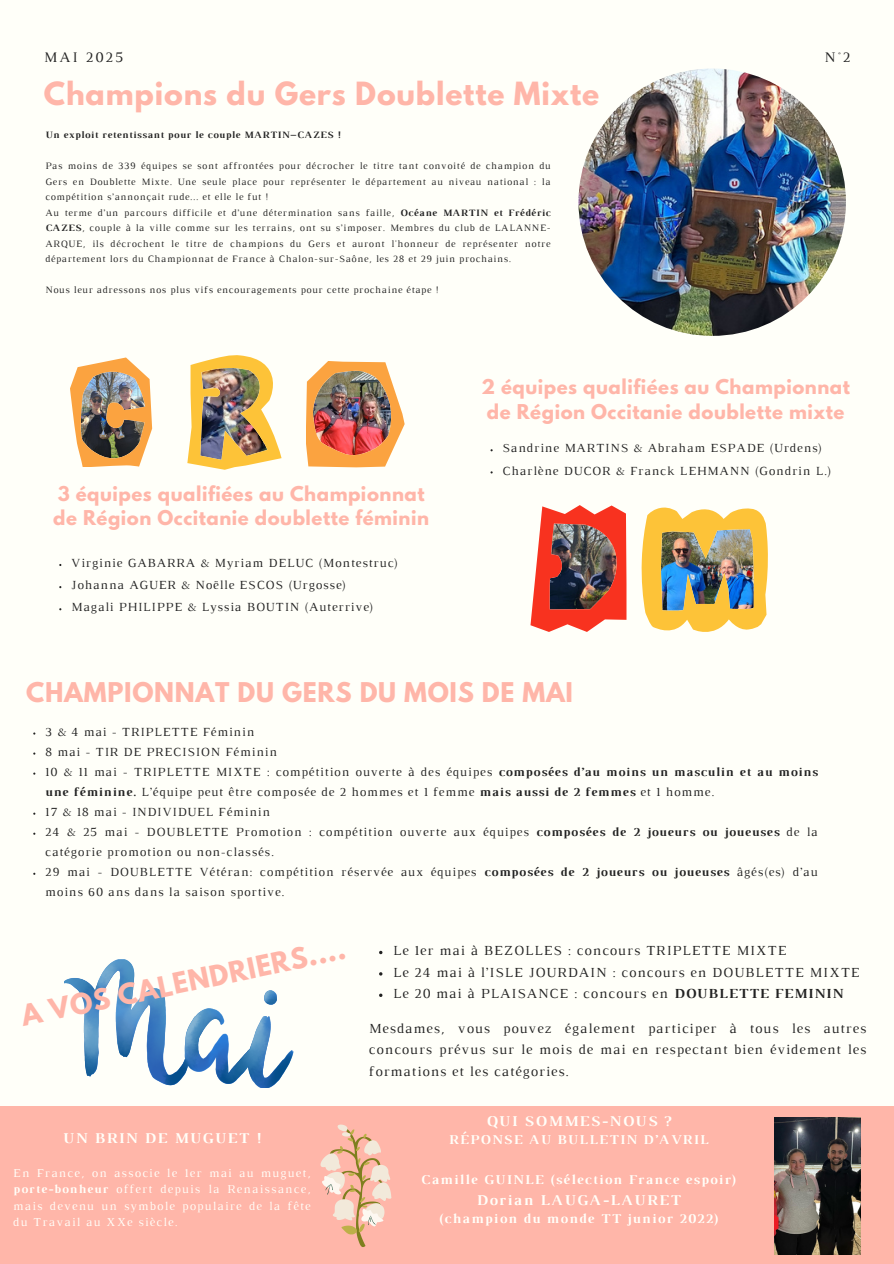
<style>
.page{position:relative;width:894px;height:1264px;background:#fff}
.page>*{position:absolute;margin:0;border:0;box-sizing:border-box;transform-origin:0 0}
.t1{font:700 28.35px "League Spartan";letter-spacing:.03em;color:#ffb6a9}
.t2{font:700 25.65px "League Spartan";color:#ffb6a9}
.t3{font:700 24.15px "League Spartan";letter-spacing:.03em;color:#ffb6a9}
.t4{font:700 18.15px/24.8px "League Spartan";letter-spacing:.03em;color:#ffb6a9}
.t5{font:700 15.3px "Luthier";letter-spacing:.1em;color:#fffff9}
.t6{font:14.85px "Luthier";letter-spacing:.14em;color:#222}
.t7{font:14.1px/21.5px "Luthier";letter-spacing:.07em;color:#222;text-align:justify}
.t8{font:700 13.8px "Luthier";letter-spacing:.1em;color:#fffff9}
.t9{font:12.6px/20px "Luthier";letter-spacing:.07em;color:#222}
.t10{font:12.3px/16.4px "Luthier";letter-spacing:.1em;color:#fffff9;text-align:justify}
.t11{font:9.9px/15.5px "Luthier";letter-spacing:.07em;color:#222;text-align:justify}
.t12{font:700 9.9px "Luthier";letter-spacing:.07em;color:#222}
.s1{font-weight:700}
</style>
<div class="page">
<div style="left:0;top:0;width:893px;height:1263px;background:#fffff9"></div>
<div style="left:0;top:1106px;width:893px;height:157px;background:#ffb6a9"></div>
<img style="left:187px;top:355px;width:94px;height:115px">
<img style="left:70px;top:357px;width:82px;height:110px">
<img style="left:306px;top:361px;width:98px;height:106px">
<img style="left:530px;top:505px;width:96px;height:127px">
<img style="left:641px;top:507px;width:126px;height:125px">
<img style="left:578px;top:68px;width:267px;height:268px;border-radius:50%">
<svg style="left:64px;top:959px;width:229px;height:128px"></svg>
<img style="left:774px;top:1117px;width:86px;height:137px">
<svg style="left:320px;top:1124px;width:71px;height:122px"></svg>
<h5 class="t6" style="left:44px;top:52px;width:81px">MAI 2025</h5>
<h2 class="t6" style="left:824px;top:52px;width:27px">N°2</h2>
<p class="t1" style="left:44px;top:79px;width:556px">Champions du Gers Doublette Mixte</p>
<h6 class="t12" style="left:45px;top:131px;width:296px">Un exploit retentissant pour le couple MARTIN–CAZES !</h6>
<p class="t11" style="left:45px;top:159px;width:506px">Pas moins de 339 équipes se sont affrontées pour décrocher le titre tant convoité de champion du Gers en Doublette Mixte. Une seule place pour représenter le département au niveau national : la compétition s’annonçait rude... et elle le fut !</p>
<p class="t11" style="left:45px;top:205px;width:506px">Au terme d’un parcours difficile et d’une détermination sans faille, <span class="s1">Océane MARTIN et Frédéric CAZES</span>, couple à la ville comme sur les terrains, ont su s’imposer. Membres du club de LALANNE-ARQUE, ils décrochent le titre de champions du Gers et auront l'honneur de représenter notre département lors du Championnat de France à Chalon-sur-Saône, les 28 et 29 juin prochains.</p>
<h5 class="t11" style="left:45px;top:283px;width:394px">Nous leur adressons nos plus vifs encouragements pour cette prochaine étape !</h5>
<p class="t4" style="left:481px;top:376px;width:370px;text-align:center">2 équipes qualifiées au Championnat de Région Occitanie doublette mixte</p>
<p class="t4" style="left:53px;top:483px;width:377px">3 équipes qualifiées au Championnat de Région Occitanie doublette féminin</p>
<h1 class="t9" style="left:71px;top:554px;width:328px">Virginie GABARRA &amp; Myriam DELUC (Montestruc)</h1>
<p class="t9" style="left:71px;top:576px;width:276px">Johanna AGUER &amp; Noëlle ESCOS (Urgosse)</p>
<p class="t9" style="left:71px;top:598px;width:304px">Magali PHILIPPE &amp; Lyssia BOUTIN (Auterrive)</p>
<p class="t9" style="left:502px;top:439px;width:321px">Sandrine MARTINS &amp; Abraham ESPADE (Urdens)</p>
<p class="t9" style="left:502px;top:461px;width:330px">Charlène DUCOR &amp; Franck LEHMANN (Gondrin L.)</p>
<p class="t3" style="left:26px;top:680px;width:548px">CHAMPIONNAT DU GERS DU MOIS DE MAI</p>
<p class="t9" style="left:45px;top:722px;width:210px">3 &amp; 4 mai - TRIPLETTE Féminin</p>
<p class="t9" style="left:45px;top:742px;width:233px">8 mai - TIR DE PRECISION Féminin</p>
<p class="t9" style="left:45px;top:762px;width:773px">10 &amp; 11 mai - TRIPLETTE MIXTE : compétition ouverte à des équipes <span class="s1">composées d’au moins un masculin et au moins une féminine.</span> L’équipe peut être composée de 2 hommes et 1 femme <span class="s1">mais aussi de 2 femmes</span> et 1 homme.</p>
<h4 class="t9" style="left:45px;top:802px;width:226px">17 &amp; 18 mai - INDIVIDUEL Féminin</h4>
<p class="t9" style="left:45px;top:822px;width:773px">24 &amp; 25 mai - DOUBLETTE Promotion : compétition ouverte aux équipes <span class="s1">composées de 2 joueurs ou joueuses</span> de la catégorie promotion ou non-classés.</p>
<p class="t9" style="left:45px;top:862px;width:773px">29 mai - DOUBLETTE Vétéran: compétition réservée aux équipes <span class="s1">composées de 2 joueurs ou joueuses</span> âgés(es) d’au moins 60 ans dans la saison sportive.</p>
<p class="t2" style="left:19px;top:1004px;width:331px;rotate:-12deg">A VOS CALENDRIERS....</p>
<h4 class="t7" style="left:393px;top:941px;width:395px">Le 1er mai à BEZOLLES : concours TRIPLETTE MIXTE</h4>
<p class="t7" style="left:393px;top:962px;width:468px">Le 24 mai à l’ISLE JOURDAIN : concours en DOUBLETTE MIXTE</p>
<p class="t7" style="left:393px;top:983px;width:451px">Le 20 mai à PLAISANCE : concours en <span class="s1">DOUBLETTE FEMININ</span></p>
<h3 class="t7" style="left:369px;top:1018px;width:498px">Mesdames, vous pouvez également participer à tous les autres concours prévus sur le mois de mai en respectant bien évidement les formations et les catégories.</h3>
<p class="t5" style="left:486px;top:1115px;width:186px">QUI SOMMES-NOUS ?</p>
<p class="t8" style="left:449px;top:1134px;width:261px">RÉPONSE AU BULLETIN D’AVRIL</p>
<p class="t8" style="left:421px;top:1174px;width:316px">Camille GUINLE (sélection France espoir)</p>
<p class="t5" style="left:476px;top:1194px;width:205px">Dorian LAUGA-LAURET</p>
<p class="t8" style="left:438px;top:1213px;width:281px">(champion du monde TT junior 2022)</p>
<p class="t5" style="left:63px;top:1132px;width:199px">UN BRIN DE MUGUET !</p>
<p class="t10" style="left:13px;top:1165px;width:299px">En France, on associe le 1er mai au muguet, <span class="s1">porte-bonheur</span> offert depuis la Renaissance, mais devenu un symbole populaire de la fête du Travail au XXe siècle.</p>
</div>
